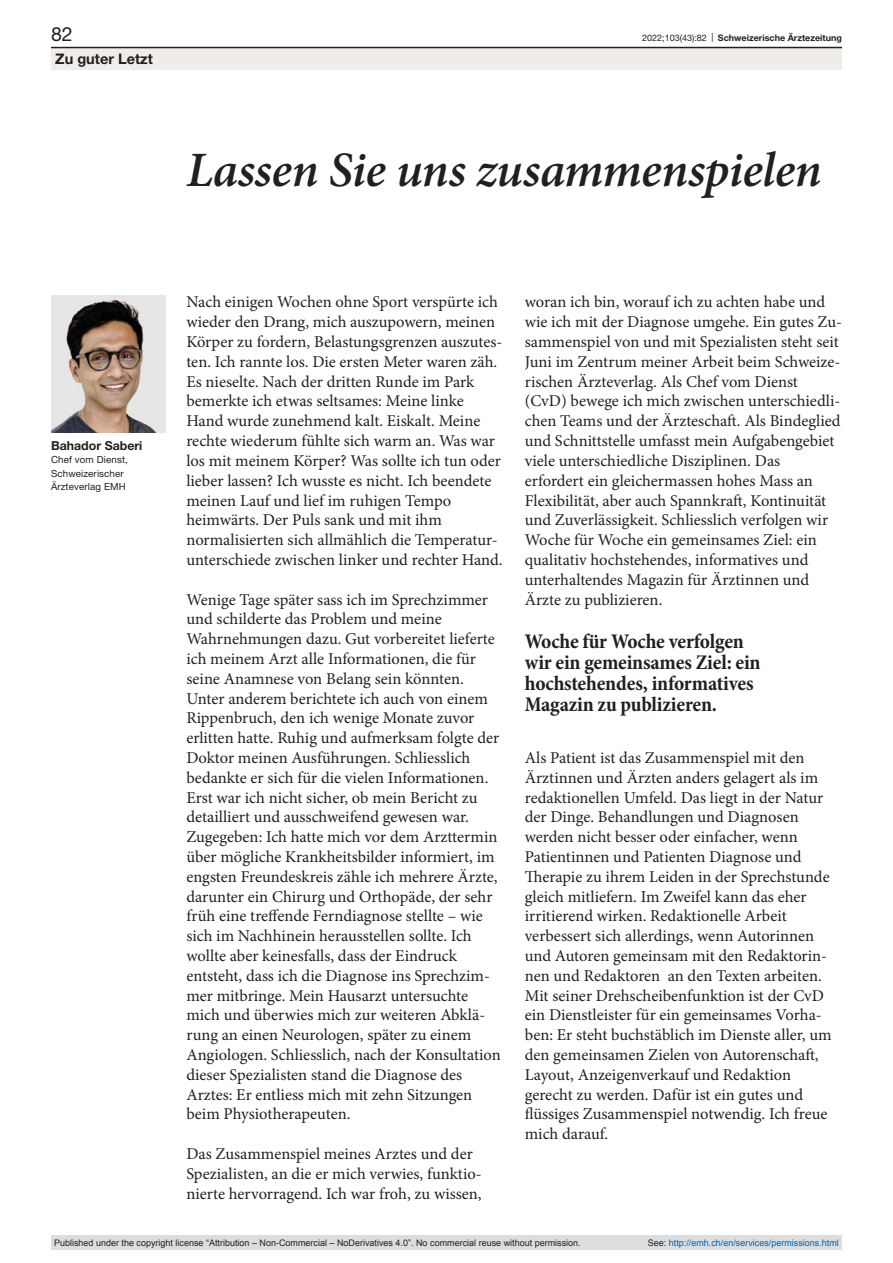
<style>
.page{position:relative;width:893px;height:1263px;background:#fff}
.page>*{position:absolute;margin:0;border:0;box-sizing:border-box;transform-origin:0 0}
.article-title-33-ser{font:italic 600 49.5px "Minion Pro";letter-spacing:-.01em;color:#231f20}
.quote{font:700 condensed 21px/21px "Minion Pro";letter-spacing:-.01em;color:#231f20}
.t1{font:19.5px "Helvetica Neue LT Pro";color:#231f20}
.paragraph-left-large{font:16.5px/19.8px "Minion Pro";color:#231f20}
.t2{font:700 14.55px "Helvetica Neue LT Pro";color:#231f20}
.authors{font:700 12.3px "Helvetica Neue LT Pro";color:#231f20}
.affiliations{font:9.75px/13.5px "Helvetica Neue LT Pro";letter-spacing:.01em;color:#231f20}
.t3{font:9px "Arial";color:#231f20}
.t4{font:9px "Arial";color:#0066b3}
.t5{font:700 9px "Helvetica Neue LT Pro";color:#231f20}
.s1{font-weight:400}
.s2{color:#231f20}
</style>
<div class="page">
<img style="left:51px;top:296px;width:114px;height:136px">
<div style="left:51px;top:48px;width:791px;height:22px;background:#f0ece7"></div>
<hr style="left:51px;top:47px;width:791px;height:1px;background:#231f20">
<div style="left:51px;top:1235px;width:791px;height:15px;background:#dcdddf"></div>
<p class="t1" style="left:51px;top:22px;width:23px">82</p>
<p class="t5" style="left:642px;top:32px;width:201px"><span class="s1">2022;103(43):82 |</span> Schweizerische Ärztezeitung</p>
<p class="t2" style="left:55px;top:49px;width:99px">Zu guter Letzt</p>
<p class="article-title-33-ser" style="left:186px;top:136px;width:637px">Lassen Sie uns zusammenspielen</p>
<p class="authors" style="left:51px;top:438px;width:93px">Bahador Saberi</p>
<p class="affiliations" style="left:51px;top:453px;width:78px">Chef vom Dienst,<br>Schweizerischer<br>Ärzteverlag EMH</p>
<p class="paragraph-left-large" style="left:186px;top:292px;width:318px">Nach einigen Wochen ohne Sport verspürte ich wieder den Drang, mich auszupowern, meinen Körper zu fordern, Belastungsgrenzen auszutes&shy;ten. Ich rannte los. Die ersten Meter waren zäh.<br>Es nieselte. Nach der dritten Runde im Park bemerkte ich etwas seltsames: Meine linke Hand wurde zunehmend kalt. Eiskalt. Meine rechte wiederum fühlte sich warm an. Was war los mit meinem Körper? Was sollte ich tun oder lieber lassen? Ich wusste es nicht. Ich beendete meinen Lauf und lief im ruhigen Tempo heimwärts. Der Puls sank und mit ihm normalisierten sich allmählich die Temperatur&shy;unterschiede zwischen linker und rechter Hand.</p>
<p class="paragraph-left-large" style="left:186px;top:589px;width:316px">Wenige Tage später sass ich im Sprechzimmer und schilderte das Problem und meine Wahrnehmungen dazu. Gut vorbereitet lieferte ich meinem Arzt alle Informationen, die für seine Anamnese von Belang sein könnten.<br>Unter anderem berichtete ich auch von einem Rippenbruch, den ich wenige Monate zuvor erlitten hatte. Ruhig und aufmerksam folgte der Doktor meinen Ausführungen. Schliesslich bedankte er sich für die vielen Informationen.<br>Erst war ich nicht sicher, ob mein Bericht zu detailliert und ausschweifend gewesen war.<br>Zugegeben: Ich hatte mich vor dem Arzttermin über mögliche Krankheitsbilder informiert, im engsten Freundeskreis zähle ich mehrere Ärzte, darunter ein Chirurg und Orthopäde, der sehr früh eine treffende Ferndiagnose stellte – wie sich im Nachhinein herausstellen sollte. Ich wollte aber keinesfalls, dass der Eindruck entsteht, dass ich die Diagnose ins Sprechzim&shy;mer mitbringe. Mein Hausarzt untersuchte mich und überwies mich zur weiteren Abklä&shy;rung an einen Neurologen, später zu einem Angiologen. Schliesslich, nach der Konsultation dieser Spezialisten stand die Diagnose des Arztes: Er entliess mich mit zehn Sitzungen beim Physiotherapeuten.</p>
<p class="paragraph-left-large" style="left:186px;top:1144px;width:297px">Das Zusammenspiel meines Arztes und der<br>Spezialisten, an die er mich verwies, funktio&shy;nierte hervorragend. Ich war froh, zu wissen,</p>
<p class="paragraph-left-large" style="left:525px;top:292px;width:319px">woran ich bin, worauf ich zu achten habe und wie ich mit der Diagnose umgehe. Ein gutes Zu&shy;sammenspiel von und mit Spezialisten steht seit Juni im Zentrum meiner Arbeit beim Schweize&shy;rischen Ärzteverlag. Als Chef vom Dienst (CvD) bewege ich mich zwischen unterschiedli&shy;chen Teams und der Ärzteschaft. Als Bindeglied und Schnittstelle umfasst mein Aufgabengebiet viele unterschiedliche Disziplinen. Das erfordert ein gleichermassen hohes Mass an Flexibilität, aber auch Spannkraft, Kontinuität und Zuverlässigkeit. Schliesslich verfolgen wir Woche für Woche ein gemeinsames Ziel: ein qualitativ hochstehendes, informatives und unterhaltendes Magazin für Ärztinnen und Ärzte zu publizieren.</p>
<p class="quote" style="left:525px;top:632px;width:237px">Woche für Woche verfolgen wir ein gemeinsames Ziel: ein hochstehendes, informatives<br>Magazin zu publizieren.</p>
<p class="paragraph-left-large" style="left:525px;top:748px;width:308px">Als Patient ist das Zusammenspiel mit den Ärztinnen und Ärzten anders gelagert als im redaktionellen Umfeld. Das liegt in der Natur der Dinge. Behandlungen und Diagnosen werden nicht besser oder einfacher, wenn Patientinnen und Patienten Diagnose und Therapie zu ihrem Leiden in der Sprechstunde gleich mitliefern. Im Zweifel kann das eher irritierend wirken. Redaktionelle Arbeit verbessert sich allerdings, wenn Autorinnen und Autoren gemeinsam mit den Redaktorin&shy;nen und Redaktoren an den Texten arbeiten.<br>Mit seiner Drehscheibenfunktion ist der CvD ein Dienstleister für ein gemeinsames Vorha&shy;ben: Er steht buchstäblich im Dienste aller, um den gemeinsamen Zielen von Autorenschaft, Layout, Anzeigenverkauf und Redaktion gerecht zu werden. Dafür ist ein gutes und flüssiges Zusammenspiel notwendig. Ich freue mich darauf.</p>
<p class="t3" style="left:54px;top:1237px;width:528px">Published under the copyright license “Attribution – Non-Commercial – NoDerivatives 4.0”. No commercial reuse without permission.</p>
<p class="t4" style="left:648px;top:1237px;width:193px"><span class="s2">See:</span> http://emh.ch/en/services/permissions.html</p>
</div>
